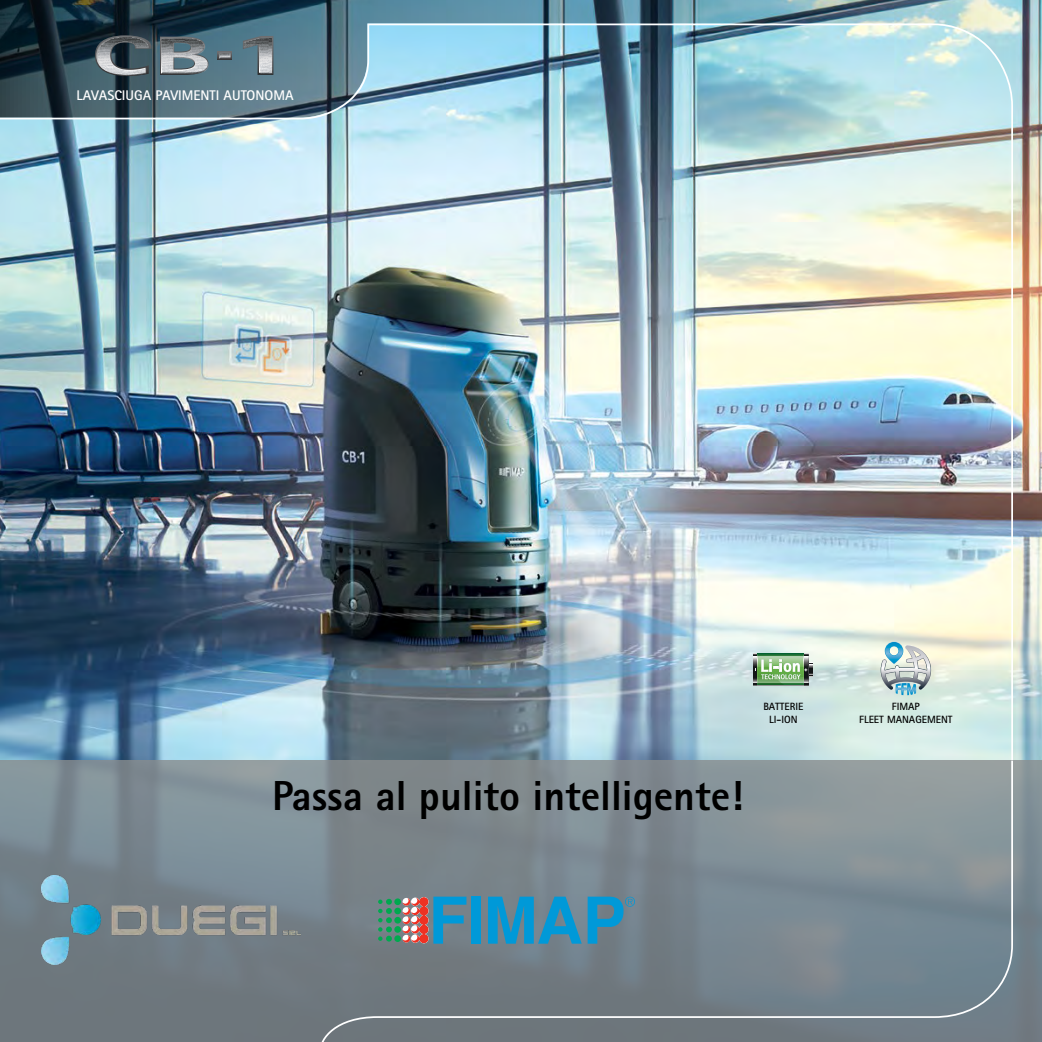
<style>
.page{position:relative;width:1042px;height:1042px;background:#fff}
.page>*{position:absolute;margin:0;border:0;box-sizing:border-box;transform-origin:0 0}
.t1{font:800 42px "Rotis Sans Serif Pro";color:#000}
.t2{font:700 14px "Rotis Sans Serif Pro";color:#fff}
.t3{font:700 10.5px/12.6px "Rotis Sans Serif Pro";color:#000;text-align:center}
</style>
<div class="page">
<img style="left:0;top:0;width:1042px;height:760px">
<svg style="left:753px;top:653px;width:59px;height:33px;background:#83a97f"></svg>
<svg style="left:880px;top:641px;width:51px;height:54px;background:#b5cacc"></svg>
<img style="left:183px;top:3px;width:27px;height:104px">
<img style="left:185px;top:18px;width:25px;height:74px">
<img style="left:64px;top:2px;width:119px;height:107px">
<img style="left:210px;top:3px;width:96px;height:104px">
<svg style="left:0;top:760px;width:318px;height:282px;background:#78858c"></svg>
<svg style="left:318px;top:759px;width:724px;height:283px;background:#78878f"></svg>
<img style="left:41px;top:875px;width:259px;height:90px">
<h2 class="t2" style="left:77px;top:87px;width:218px">LAVASCIUGA PAVIMENTI AUTONOMA</h2>
<p class="t3" style="left:763px;top:700px;width:42px">BATTERIE<br>LI-ION</p>
<h1 class="t1" style="left:272px;top:769px;width:473px">Passa al pulito intelligente!</h1>
<p class="t3" style="left:859px;top:700px;width:95px">FIMAP<br>FLEET MANAGEMENT</p>
</div>
